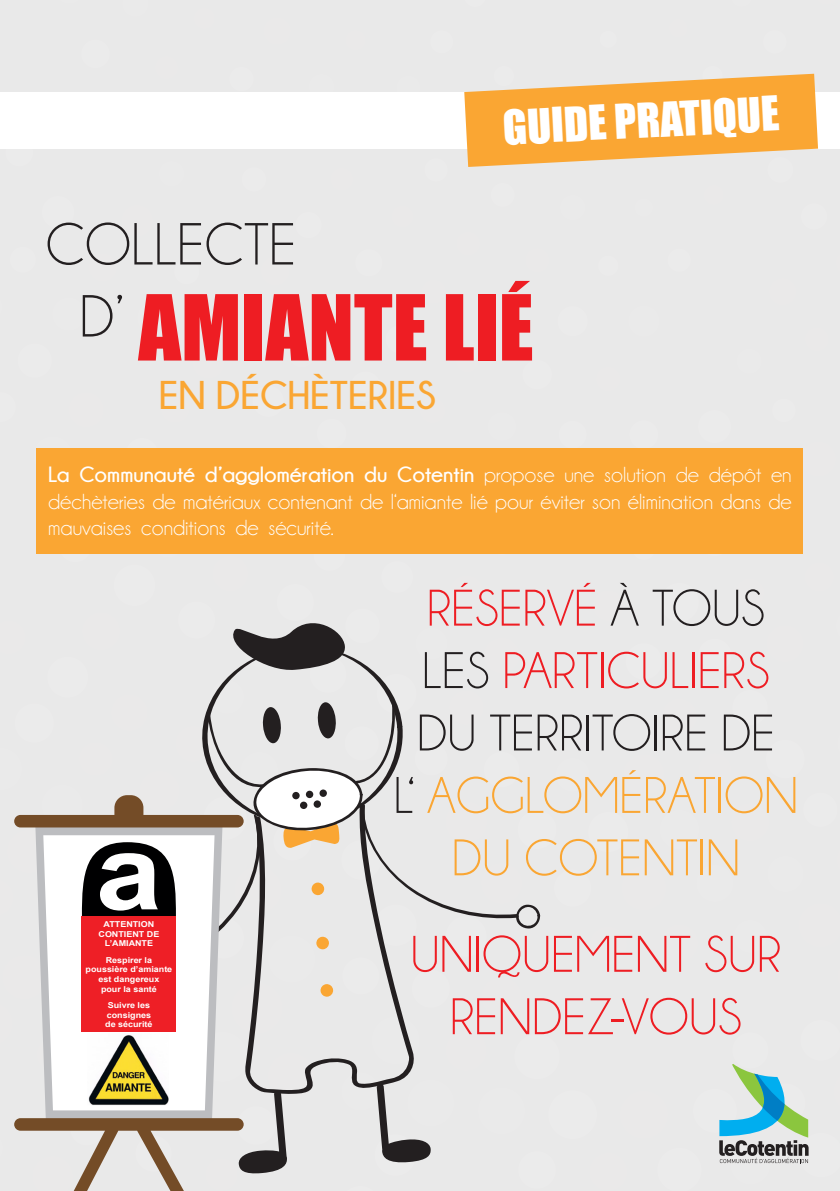
<style>
.page{position:relative;width:840px;height:1191px;background:#fff}
.page>*{position:absolute;margin:0;border:0;box-sizing:border-box;transform-origin:0 0}
.t1{font:84px "Impact";color:#ee1d23}
.t2{font:60px "Champagne&Limousines";color:#231f20}
.t3{font:52px/62.4px "Champagne&Limousines";color:#231f20;text-align:center}
.t4{font:52px/62.4px "Champagne&Limousines";color:#ee1d23;text-align:center}
.t5{font:44px "Impact";color:#fff}
.t6{font:700 40px "Champagne&Limousines";color:#faa633}
.t7{font:22px/26.4px "Champagne&Limousines";color:#fff;text-align:justify}
.t8{font:700 8.2px/9.8px "Arial";color:#fff;text-align:center;scale:1.1 1}
.s1{font-weight:700}
.s2{color:#ee1d23}
.s3{color:#faa633}
</style>
<div class="page">
<div style="left:0;top:0;width:839px;height:1191px;background:#e9e9e9"></div>
<svg style="left:396px;top:76px;width:24px;height:23px"></svg>
<svg style="left:41px;top:88px;width:31px;height:31px"></svg>
<div style="left:0;top:93px;width:839px;height:56px;background:#fff"></div>
<svg style="left:464px;top:74px;width:353px;height:93px"></svg>
<div style="left:37px;top:448px;width:765px;height:106px;background:#faa633"></div>
<svg style="left:245px;top:983px;width:169px;height:107px"></svg>
<svg style="left:320px;top:983px;width:13px;height:14px"></svg>
<svg style="left:376px;top:1083px;width:55px;height:80px"></svg>
<svg style="left:43px;top:983px;width:171px;height:107px;fill:#fff"></svg>
<svg style="left:14px;top:1090px;width:296px;height:101px"></svg>
<div style="left:82px;top:916px;width:94px;height:115px;background:#ee1f26"></div>
<svg style="left:14px;top:623px;width:526px;height:360px"></svg>
<svg style="left:719px;top:1064px;width:90px;height:100px"></svg>
<img style="left:87px;top:1033px;width:82px;height:74px">
<p class="t5" style="left:501px;top:94px;width:278px;rotate:-3deg">GUIDE PRATIQUE</p>
<p class="t2" style="left:45px;top:214px;width:252px">COLLECTE</p>
<p class="t1" style="left:79px;top:262px;width:455px"><sup>D’</sup> AMIANTE LIÉ</p>
<p class="t6" style="left:159px;top:373px;width:278px">EN DÉCHÈTERIES</p>
<p class="t7" style="left:48px;top:462px;width:744px"><span class="s1">La Communauté d’agglomération du Cotentin</span> propose une solution de dépôt en déchèteries de matériaux contenant de l‘amiante lié pour éviter son élimination dans de mauvaises conditions de sécurité.</p>
<p class="t8" style="left:98px;top:919px;width:57px">ATTENTION<br>CONTIENT DE<br>L’AMIANTE</p>
<p class="t8" style="left:85px;top:955px;width:80px">Respirer la poussière d’amiante est dangereux<br>pour la santé</p>
<p class="t8" style="left:105px;top:1000px;width:45px">Suivre les consignes de sécurité</p>
<p class="t3" style="left:393px;top:577px;width:405px"><span class="s2">RÉSERVÉ</span> À TOUS<br>LES <span class="s2">PARTICULIERS<br></span>DU TERRITOIRE DE<br>L‘ <span class="s3">AGGLOMÉRATION<br>DU COTENTIN</span></p>
<p class="t4" style="left:410px;top:923px;width:372px">UNIQUEMENT SUR<br>RENDEZ-VOUS</p>
</div>
